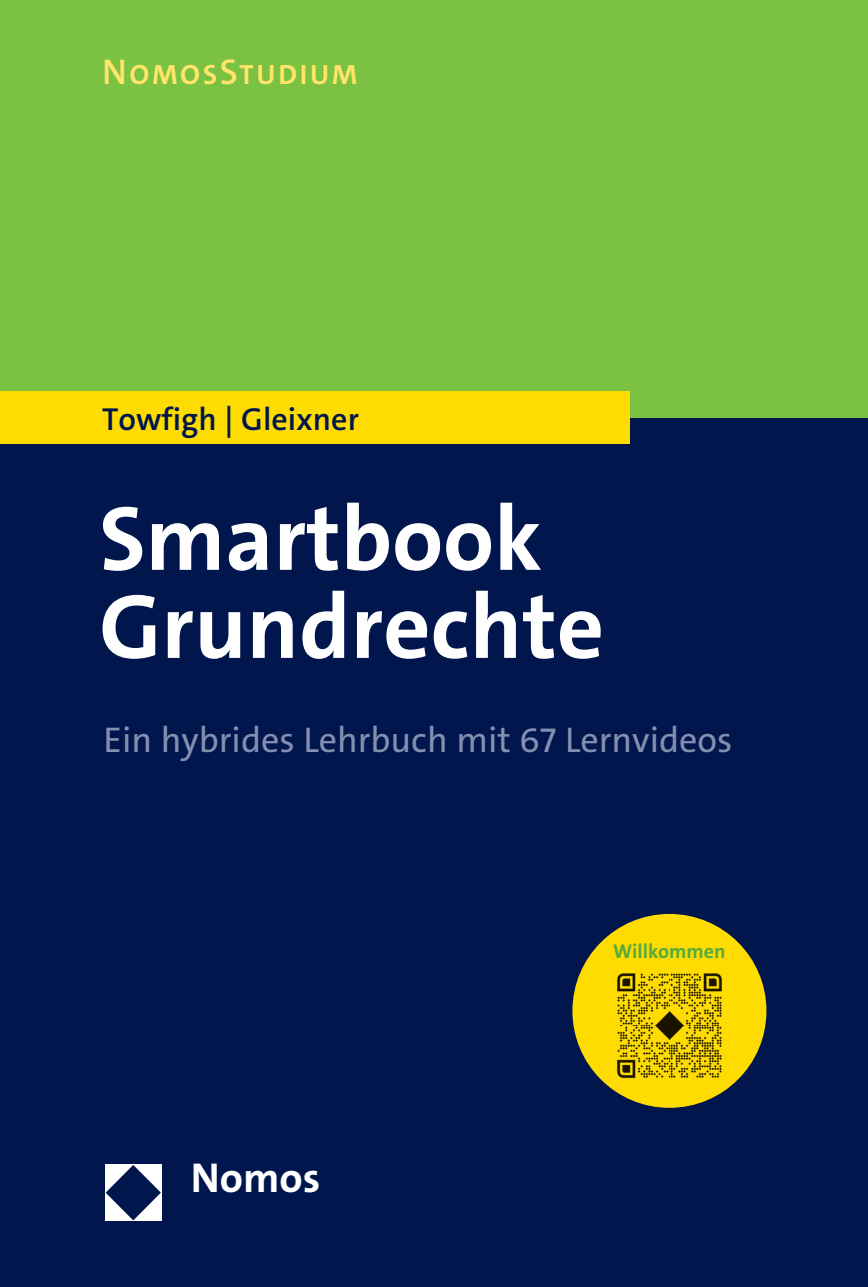
<style>
.page{position:relative;width:868px;height:1287px;background:#fff}
.page>*{position:absolute;margin:0;border:0;box-sizing:border-box;transform-origin:0 0}
.t1{font:700 92px/88px "The Sans C5";color:#fff}
.t2{font:700 42px "The Sans C5";color:#fff}
.t3{font:36px "The Sans C5";color:#848eb0}
.t4{font:600 32px "The Sans C5";color:#00164c}
.t5{font:700 28px "The Sans C5";letter-spacing:.1em;color:#ffe569}
.t6{font:700 20px "The Sans C5";color:#56ab40}
.s1{font-weight:600;font-size:36px}
</style>
<div class="page">
<div style="left:0;top:418px;width:867px;height:869px;background:#00164c"></div>
<div style="left:0;top:0;width:867px;height:418px;background:#7bc142"></div>
<div style="left:0;top:392px;width:629px;height:52px;background:#ffdc01"></div>
<div style="left:105px;top:1164px;width:56px;height:57px;background:#fff"></div>
<svg style="left:106px;top:1165px;width:55px;height:55px"></svg>
<div style="left:572px;top:914px;width:194px;height:194px;background:#ffdc01;border-radius:50%"></div>
<img style="left:617px;top:973px;width:105px;height:106px">
<p class="t5" style="left:102px;top:57px;width:257px"><span class="s1">N</span>OMOS<span class="s1">S</span>TUDIUM</p>
<p class="t4" style="left:102px;top:398px;width:258px">Towfigh | Gleixner</p>
<h1 class="t1" style="left:99px;top:495px;width:506px">Smartbook<br>Grundrechte</h1>
<p class="t3" style="left:103px;top:717px;width:630px">Ein hybrides Lehrbuch mit 67 Lernvideos</p>
<p class="t2" style="left:191px;top:1151px;width:131px">Nomos</p>
<p class="t6" style="left:613px;top:939px;width:114px">Willkommen</p>
</div>
